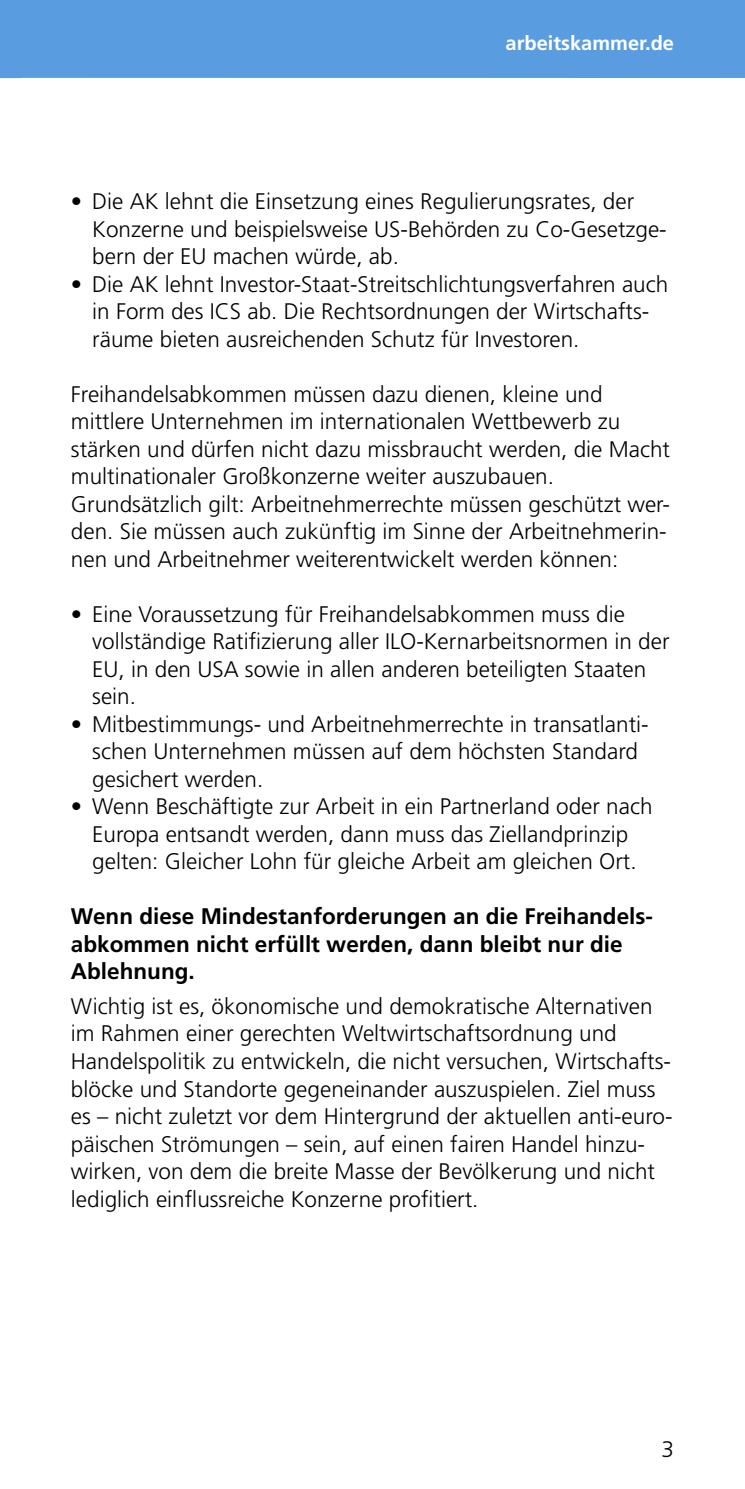
<style>
.page{position:relative;width:745px;height:1489px;background:#fff}
.page>*{position:absolute;margin:0;border:0;box-sizing:border-box;transform-origin:0 0}
.t1{font:300 22.5px/27.5px "Frutiger";color:#000}
.t2{font:700 22.5px/27.5px "Frutiger";color:#000}
.t3{font:700 20px "Frutiger";color:#fff}
</style>
<div class="page">
<div style="left:0;top:0;width:744px;height:78px;background:#599de0"></div>
<svg style="left:0;top:78px;width:21px;height:1px"></svg>
<p class="t3" style="left:505px;top:32px;width:170px">arbeitskammer.de</p>
<p class="t1" style="left:92px;top:187px;width:575px;text-indent:-21px">• Die AK lehnt die Einsetzung eines Regulierungsrates, der<br>Konzerne und beispielsweise US-Behörden zu Co-Gesetzge&shy;bern der EU machen würde, ab.</p>
<p class="t1" style="left:92px;top:270px;width:577px;text-indent:-21px">• Die AK lehnt Investor-Staat-Streitschlichtungsverfahren auch in Form des ICS ab. Die Rechtsordnungen der Wirtschafts&shy;räume bieten ausreichenden Schutz für Investoren.</p>
<p class="t1" style="left:71px;top:380px;width:600px">Freihandelsabkommen müssen dazu dienen, kleine und mittlere Unternehmen im internationalen Wettbewerb zu stärken und dürfen nicht dazu missbraucht werden, die Macht multinationaler Großkonzerne weiter auszubauen.<br>Grundsätzlich gilt: Arbeitnehmerrechte müssen geschützt wer&shy;den. Sie müssen auch zukünftig im Sinne der Arbeitnehmerin&shy;nen und Arbeitnehmer weiterentwickelt werden können:</p>
<p class="t1" style="left:92px;top:600px;width:578px;text-indent:-21px">• Eine Voraussetzung für Freihandelsabkommen muss die vollständige Ratifizierung aller ILO-Kernarbeitsnormen in der EU, in den USA sowie in allen anderen beteiligten Staaten sein.</p>
<p class="t1" style="left:92px;top:710px;width:557px;text-indent:-21px">• Mitbestimmungs- und Arbeitnehmerrechte in transatlanti&shy;schen Unternehmen müssen auf dem höchsten Standard gesichert werden.</p>
<p class="t1" style="left:71px;top:792px;width:582px;text-align:center">• Wenn Beschäftigte zur Arbeit in ein Partnerland oder nach<br>Europa entsandt werden, dann muss das Ziellandprinzip gelten: Gleicher Lohn für gleiche Arbeit am gleichen Ort.</p>
<p class="t2" style="left:71px;top:902px;width:581px">Wenn diese Mindestanforderungen an die Freihandels&shy;abkommen nicht erfüllt werden, dann bleibt nur die<br>Ablehnung.</p>
<p class="t1" style="left:71px;top:992px;width:602px">Wichtig ist es, ökonomische und demokratische Alternativen im Rahmen einer gerechten Weltwirtschaftsordnung und Handelspolitik zu entwickeln, die nicht versuchen, Wirtschafts&shy;blöcke und Standorte gegeneinander auszuspielen. Ziel muss es – nicht zuletzt vor dem Hintergrund der aktuellen anti-euro&shy;päischen Strömungen – sein, auf einen fairen Handel hinzu&shy;wirken, von dem die breite Masse der Bevölkerung und nicht lediglich einflussreiche Konzerne profitiert.</p>
<p class="t1" style="left:661px;top:1435px;width:14px">3</p>
</div>
